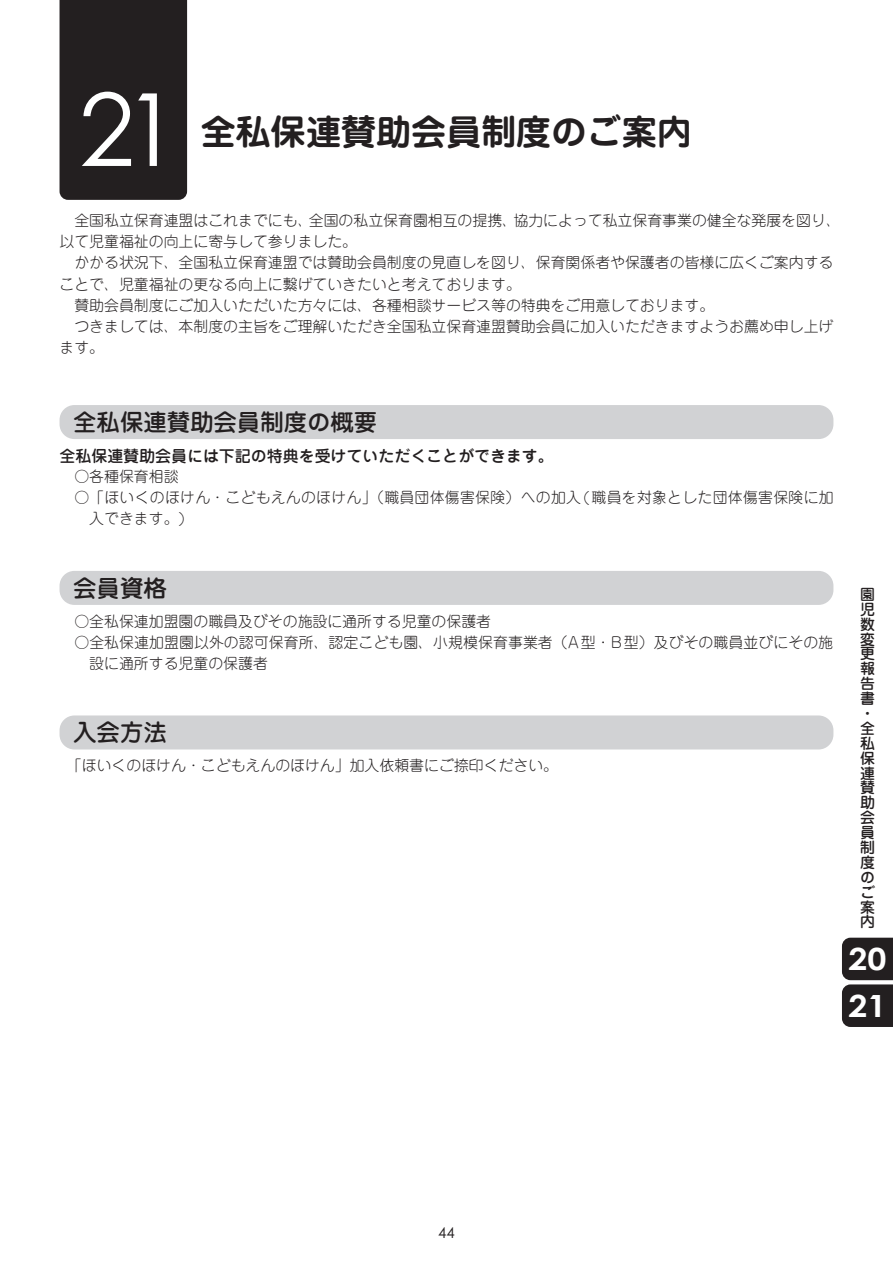
<style>
.page{position:relative;width:893px;height:1263px;background:#fff}
.page>*{position:absolute;margin:0;border:0;box-sizing:border-box;transform-origin:0 0}
.t1{font:100.95px "Century Gothic Pro";color:#fff}
.t2{font:700 35.1px "Jun 501 Pro";color:#231f20}
.t3{font:700 30.6px/46.8px "Century Gothic Pro";color:#fff;scale:1.11 1}
.t4{font:500 23.4px "Jun 34 Pro";color:#231f20}
.t5{font:500 15.9px "Jun 34 Pro";color:#231f20}
.t6{font:300 14.85px/21.3px "Jun 101 Pro";color:#231f20}
.t7{font:300 14.85px/21.3px "Jun 101 Pro";letter-spacing:.02em;color:#231f20}
.t8{font:500 14.85px/14.9px "Jun 34 Pro";color:#231f20}
.t9{font:14.85px "Century Gothic Pro";color:#231f20}
</style>
<div class="page">
<div style="left:60px;top:0;width:127px;height:200px;background:#231f20"></div>
<div style="left:60px;top:405px;width:773px;height:34px;background:#d1d2d4;border-radius:15px"></div>
<div style="left:60px;top:571px;width:773px;height:34px;background:#d1d2d4;border-radius:15px"></div>
<div style="left:60px;top:715px;width:773px;height:34px;background:#d1d2d4;border-radius:15px"></div>
<svg style="left:842px;top:938px;width:51px;height:89px;background:#302c2d"></svg>
<h1 class="t1" style="left:79px;top:68px;width:103px">21</h1>
<h2 class="t2" style="left:201px;top:104px;width:493px">全私保連賛助会員制度のご案内</h2>
<p class="t6" style="left:60px;top:208px;width:783px;text-indent:15px">全国私立保育連盟はこれまでにも、全国の私立保育園相互の提携、協力によって私立保育事業の健全な発展を図り、以て児童福祉の向上に寄与して参りました。</p>
<p class="t6" style="left:74px;top:250px;width:760px">かかる状況下、全国私立保育連盟では賛助会員制度の見直しを図り、保育関係者や保護者の皆様に広くご案内する</p>
<p class="t6" style="left:60px;top:272px;width:463px">ことで、児童福祉の更なる向上に繋げていきたいと考えております。</p>
<p class="t6" style="left:74px;top:293px;width:641px">賛助会員制度にご加入いただいた方々には、各種相談サービス等の特典をご用意しております。</p>
<p class="t6" style="left:74px;top:314px;width:760px">つきましては、本制度の主旨をご理解いただき全国私立保育連盟賛助会員に加入いただきますようお薦め申し上げ</p>
<p class="t6" style="left:60px;top:335px;width:46px">ます。</p>
<h3 class="t4" style="left:73px;top:403px;width:306px">全私保連賛助会員制度の概要</h3>
<p class="t5" style="left:60px;top:443px;width:496px">全私保連賛助会員には下記の特典を受けていただくことができます。</p>
<p class="t6" style="left:74px;top:464px;width:106px">○各種保育相談</p>
<p class="t7" style="left:89px;top:485px;width:746px;text-indent:-15px">○「ほいくのほけん・こどもえんのほけん」（職員団体傷害保険）への加入(職員を対象とした団体傷害保険に加入できます。)</p>
<h3 class="t4" style="left:73px;top:569px;width:95px">会員資格</h3>
<p class="t6" style="left:74px;top:608px;width:418px">○全私保連加盟園の職員及びその施設に通所する児童の保護者</p>
<p class="t6" style="left:89px;top:630px;width:745px;text-indent:-15px">○全私保連加盟園以外の認可保育所、認定こども園、小規模保育事業者（A型・B型）及びその職員並びにその施設に通所する児童の保護者</p>
<h3 class="t4" style="left:73px;top:714px;width:95px">入会方法</h3>
<p class="t6" style="left:67px;top:753px;width:493px">「ほいくのほけん・こどもえんのほけん」加入依頼書にご捺印ください。</p>
<p class="t8" style="left:860px;top:585px;width:16px">園児数変更報告書・全私保連賛助会員制度のご案内</p>
<h3 class="t3" style="left:848px;top:935px;width:36px">20<br>21</h3>
<p class="t9" style="left:438px;top:1224px;width:18px">44</p>
</div>
